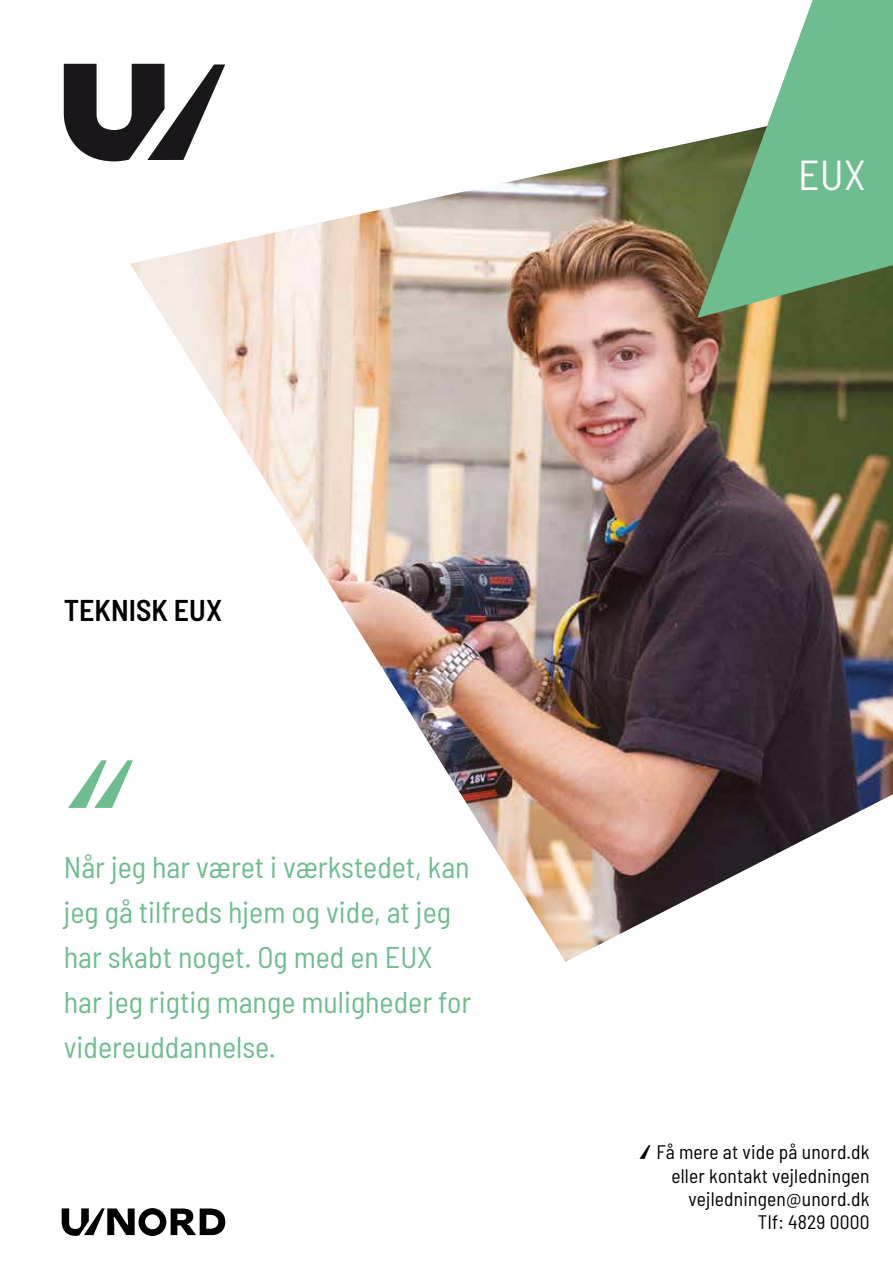
<style>
.page{position:relative;width:893px;height:1263px;background:#fff}
.page>*{position:absolute;margin:0;border:0;box-sizing:border-box;transform-origin:0 0}
.t1{font:semi-condensed 41.85px "Barlow";color:#fff}
.t2{font:semi-condensed 30px/45px "Barlow";color:#6ebd8f}
.t3{font:600 semi-condensed 30px "Barlow";color:#000}
.t4{font:semi-condensed 19.5px/23.4px "Barlow";letter-spacing:.01em;color:#000;text-align:right}
.s1{font-family:"slash";font-stretch:normal}
</style>
<div class="page">
<svg style="left:62px;top:1208px;width:163px;height:28px"></svg>
<svg style="left:64px;top:64px;width:161px;height:97px"></svg>
<img style="left:130px;top:99px;width:763px;height:863px">
<svg style="left:697px;top:0;width:196px;height:318px;fill:#6ebd8f"></svg>
<svg style="left:68px;top:760px;width:65px;height:48px"></svg>
<p class="t3" style="left:64px;top:588px;width:160px">TEKNISK EUX</p>
<p class="t2" style="left:64px;top:843px;width:409px">Når jeg har været i værkstedet, kan jeg gå tilfreds hjem og vide, at jeg har skabt noget. Og med en EUX har jeg rigtig mange muligheder for videreuddannelse.</p>
<h1 class="t1" style="left:798px;top:145px;width:69px">EUX</h1>
<p class="t4" style="left:640px;top:1139px;width:231px"><span class="s1">/</span> Få mere at vide på unord.dk eller kontakt vejledningen vejledningen@unord.dk<br>Tlf: 4829 0000</p>
</div>
